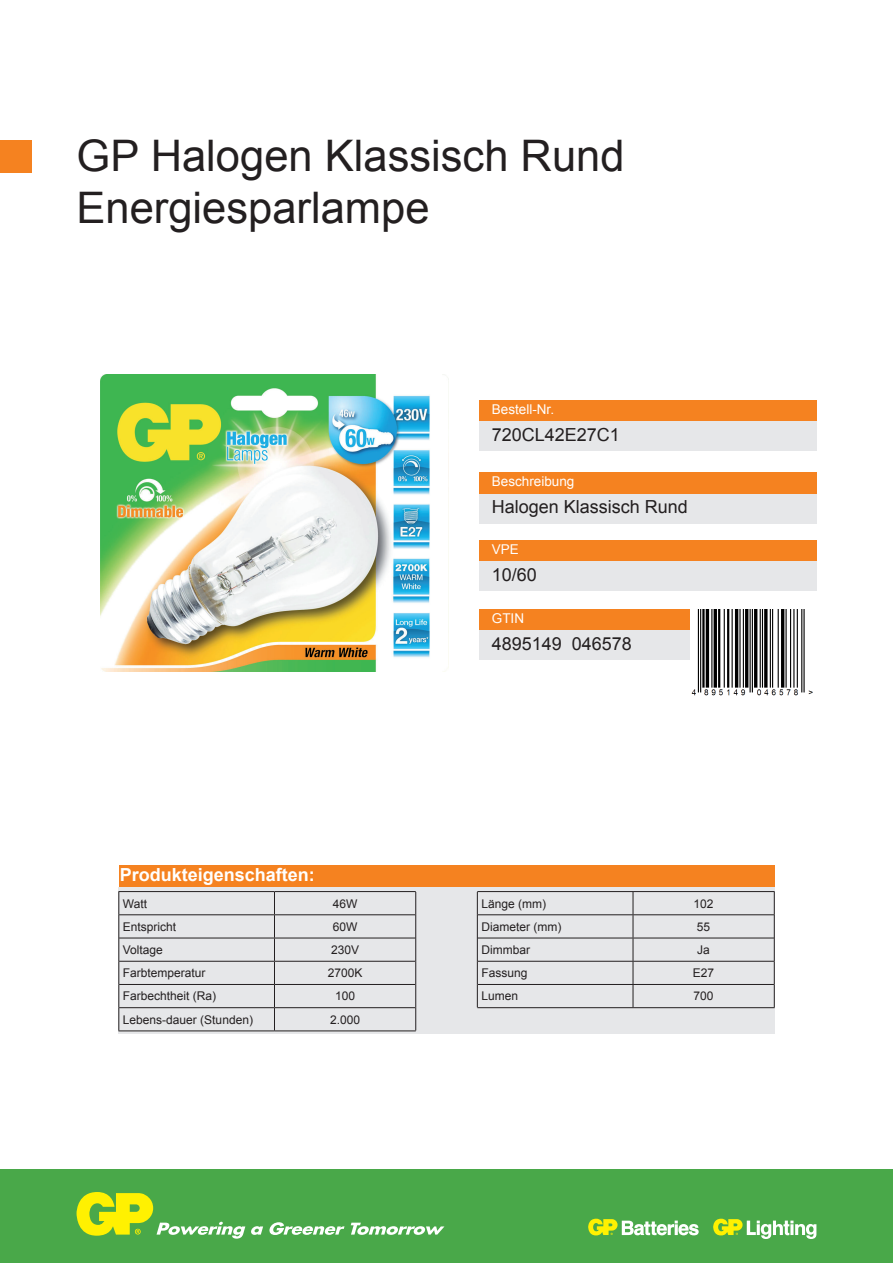
<style>
.page{position:relative;width:893px;height:1263px;background:#fff}
.page>*{position:absolute;margin:0;border:0;box-sizing:border-box;transform-origin:0 0}
.t1{font:43.5px/52.2px "Arial";color:#231f20}
.t2{font:18px "Arial";color:#231f20}
.t3{font:700 18px "Arial";color:#fff}
.t4{font:13.5px "Arial";color:#fff}
.Standaard{font:12px "Arial";color:#231f20}
</style>
<div class="page">
<div style="left:479px;top:400px;width:337px;height:22px;background:#f58220"></div>
<div style="left:479px;top:473px;width:337px;height:21px;background:#f58220"></div>
<div style="left:479px;top:610px;width:337px;height:21px;background:#f58220"></div>
<div style="left:479px;top:540px;width:337px;height:21px;background:#f58220"></div>
<div style="left:0;top:140px;width:31px;height:33px;background:#f58220"></div>
<div style="left:479px;top:421px;width:337px;height:30px;background:#e6e7e9"></div>
<div style="left:479px;top:494px;width:337px;height:29px;background:#e6e7e9"></div>
<div style="left:479px;top:631px;width:337px;height:29px;background:#e6e7e9"></div>
<div style="left:479px;top:561px;width:337px;height:30px;background:#e6e7e9"></div>
<div style="left:0;top:1169px;width:893px;height:94px;background:#49a849"></div>
<svg style="left:76px;top:1192px;width:169px;height:46px"></svg>
<svg style="left:251px;top:1226px;width:12px;height:9px"></svg>
<svg style="left:269px;top:1222px;width:75px;height:13px"></svg>
<svg style="left:351px;top:1223px;width:93px;height:12px"></svg>
<svg style="left:713px;top:1219px;width:103px;height:20px"></svg>
<svg style="left:588px;top:1219px;width:111px;height:16px"></svg>
<div style="left:119px;top:866px;width:656px;height:21px;background:#f58220"></div>
<div style="left:118px;top:887px;width:657px;height:147px;background:#e6e7e9"></div>
<hr style="left:118px;top:891px;width:156px;height:1px;background:#231f20">
<hr style="left:274px;top:1007px;width:141px;height:1px;background:#231f20">
<hr style="left:274px;top:891px;width:142px;height:1px;background:#231f20">
<hr style="left:633px;top:891px;width:142px;height:1px;background:#231f20">
<hr style="left:119px;top:914px;width:155px;height:1px;background:#231f20">
<hr style="left:274px;top:914px;width:141px;height:1px;background:#231f20">
<hr style="left:633px;top:914px;width:141px;height:1px;background:#231f20">
<hr style="left:119px;top:938px;width:155px;height:1px;background:#231f20">
<hr style="left:274px;top:938px;width:141px;height:1px;background:#231f20">
<hr style="left:633px;top:938px;width:141px;height:1px;background:#231f20">
<hr style="left:119px;top:961px;width:155px;height:1px;background:#231f20">
<hr style="left:274px;top:961px;width:141px;height:1px;background:#231f20">
<hr style="left:633px;top:961px;width:141px;height:1px;background:#231f20">
<hr style="left:119px;top:984px;width:155px;height:1px;background:#231f20">
<hr style="left:274px;top:984px;width:141px;height:1px;background:#231f20">
<hr style="left:274px;top:1030px;width:142px;height:1px;background:#231f20">
<svg style="left:415px;top:892px;width:1px;height:138px"></svg>
<hr style="left:477px;top:891px;width:156px;height:1px;background:#231f20">
<hr style="left:478px;top:914px;width:155px;height:1px;background:#231f20">
<hr style="left:478px;top:938px;width:155px;height:1px;background:#231f20">
<hr style="left:478px;top:961px;width:155px;height:1px;background:#231f20">
<hr style="left:119px;top:1007px;width:155px;height:1px;background:#231f20">
<hr style="left:118px;top:1030px;width:156px;height:1px;background:#231f20">
<svg style="left:118px;top:892px;width:1px;height:138px"></svg>
<svg style="left:274px;top:892px;width:1px;height:138px"></svg>
<hr style="left:478px;top:984px;width:155px;height:1px;background:#231f20">
<hr style="left:633px;top:984px;width:141px;height:1px;background:#231f20">
<hr style="left:477px;top:1007px;width:156px;height:1px;background:#231f20">
<hr style="left:633px;top:1007px;width:142px;height:1px;background:#231f20">
<svg style="left:477px;top:892px;width:1px;height:115px"></svg>
<svg style="left:633px;top:892px;width:1px;height:115px"></svg>
<svg style="left:774px;top:892px;width:1px;height:115px"></svg>
<img style="left:690px;top:610px;width:126px;height:86px">
<img style="left:100px;top:374px;width:345px;height:298px">
<p class="t1" style="left:77px;top:130px;width:550px">GP Halogen Klassisch Rund<br>Energiesparlampe</p>
<p class="t4" style="left:492px;top:401px;width:64px">Bestell-Nr.</p>
<p class="t2" style="left:492px;top:423px;width:130px">720CL42E27C1</p>
<p class="t4" style="left:492px;top:473px;width:84px">Beschreibung</p>
<p class="t2" style="left:492px;top:495px;width:198px">Halogen Klassisch Rund</p>
<p class="t4" style="left:492px;top:540px;width:29px">VPE</p>
<p class="t2" style="left:492px;top:563px;width:47px">10/60</p>
<p class="t4" style="left:492px;top:610px;width:34px">GTIN</p>
<p class="t2" style="left:492px;top:632px;width:142px">4895149 046578</p>
<p class="t3" style="left:120px;top:863px;width:197px">Produkteigenschaften:</p>
<p class="Standaard" style="left:123px;top:895px;width:26px">Watt</p>
<p class="Standaard" style="left:333px;top:895px;width:26px">46W</p>
<p class="Standaard" style="left:481px;top:895px;width:66px">Länge (mm)</p>
<p class="Standaard" style="left:694px;top:895px;width:22px">102</p>
<p class="Standaard" style="left:123px;top:919px;width:55px">Entspricht</p>
<p class="Standaard" style="left:333px;top:919px;width:26px">60W</p>
<p class="Standaard" style="left:481px;top:919px;width:81px">Diameter (mm)</p>
<p class="Standaard" style="left:697px;top:919px;width:15px">55</p>
<p class="Standaard" style="left:123px;top:942px;width:42px">Voltage</p>
<p class="Standaard" style="left:331px;top:942px;width:30px">230V</p>
<p class="Standaard" style="left:481px;top:942px;width:50px">Dimmbar</p>
<p class="Standaard" style="left:697px;top:942px;width:14px">Ja</p>
<p class="Standaard" style="left:123px;top:965px;width:84px">Farbtemperatur</p>
<p class="Standaard" style="left:328px;top:965px;width:36px">2700K</p>
<p class="Standaard" style="left:481px;top:965px;width:48px">Fassung</p>
<p class="Standaard" style="left:693px;top:965px;width:23px">E27</p>
<p class="Standaard" style="left:123px;top:988px;width:95px">Farbechtheit (Ra)</p>
<p class="Standaard" style="left:335px;top:988px;width:22px">100</p>
<p class="Standaard" style="left:481px;top:988px;width:38px">Lumen</p>
<p class="Standaard" style="left:694px;top:988px;width:22px">700</p>
<p class="Standaard" style="left:123px;top:1011px;width:132px">Lebens-dauer (Stunden)</p>
<p class="Standaard" style="left:330px;top:1011px;width:32px">2.000</p>
</div>
